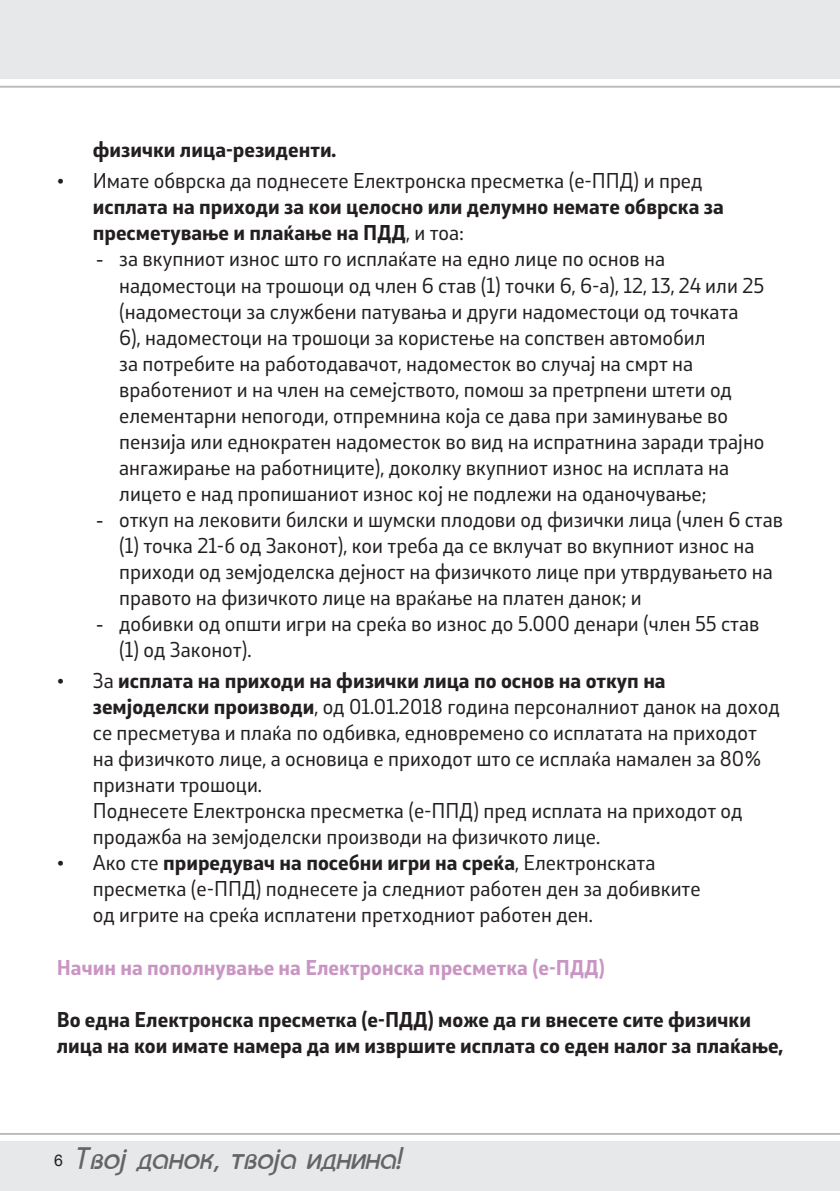
<style>
.page{position:relative;width:840px;height:1191px;background:#fff}
.page>*{position:absolute;margin:0;border:0;box-sizing:border-box;transform-origin:0 0}
.t1{font:italic 34px "C Bahamas";color:#636566}
.t2{font:20px/26px "Stobi Sans";color:#231f20}
.t3{font:700 20px/26px "Stobi Sans";color:#231f20}
.t4{font:700 20px "Stobi Sans";color:#c996c3}
.s1{font-weight:400}
.s2{font-family:"Arial"}
.s3{font-weight:700}
.s4{font-family:"Arial";font-style:normal;font-size:16px;color:#231f20}
</style>
<div class="page">
<div style="left:0;top:1141px;width:839px;height:50px;background:#e7e8e9"></div>
<hr style="left:0;top:1133px;width:839px;height:2px;background:#bcbdbe">
<div style="left:0;top:0;width:839px;height:79px;background:#e7e8e9"></div>
<hr style="left:0;top:86px;width:839px;height:2px;background:#bcbdbe">
<p class="t3" style="left:93px;top:136px;width:245px">физички лица-резиденти.</p>
<p class="t2" style="left:57px;top:167px;width:647px">• Имате обврска да поднесете Електронска пресметка (е-ППД) и пред</p>
<p class="t3" style="left:93px;top:193px;width:632px">исплата на приходи за кои целосно или делумно немате обврска за пресметување и плаќање на ПДД<span class="s1">, и тоа:</span></p>
<p class="t2" style="left:119px;top:245px;width:646px;text-indent:-23px"><span class="s2">-</span> за вкупниот износ што го исплаќате на едно лице по основ на надоместоци на трошоци од член 6 став (1) точки 6, 6-а), 12, 13, 24 или 25 (надоместоци за службени патувања и други надоместоци од точката 6), надоместоци на трошоци за користење на сопствен автомобил<br>за потребите на работодавачот, надоместок во случај на смрт на вработениот и на член на семејството, помош за претрпени штети од елементарни непогоди, отпремнина која се дава при заминување во пензија или еднократен надоместок во вид на испратнина заради трајно ангажирање на работниците), доколку вкупниот износ на исплата на лицето е над пропишаниот износ кој не подлежи на оданочување;</p>
<p class="t2" style="left:119px;top:505px;width:665px;text-indent:-23px"><span class="s2">-</span> откуп на лековити билски и шумски плодови од физички лица (член 6 став (1) точка 21-б од Законот), кои треба да се вклучат во вкупниот износ на приходи од земјоделска дејност на физичкото лице при утврдувањето на правото на физичкото лице на враќање на платен данок; и</p>
<p class="t2" style="left:119px;top:609px;width:641px;text-indent:-23px"><span class="s2">-</span> добивки од општи игри на среќа во износ до 5.000 денари (член 55 став (1) од Законот).</p>
<p class="t2" style="left:93px;top:667px;width:688px;text-indent:-36px">• За <span class="s3">исплата на приходи на физички лица по основ на откуп на земјоделски производи</span>, од 01.01.2018 година персоналниот данок на доход се пресметува и плаќа по одбивка, едновремено со исплатата на приходот на физичкото лице, а основица е приходот што се исплаќа намален за 80% признати трошоци.<br>Поднесете Електронска пресметка (е-ППД) пред исплата на приходот од продажба на земјоделски производи на физичкото лице.</p>
<p class="t2" style="left:93px;top:849px;width:609px;text-indent:-36px">• Ако сте <span class="s3">приредувач на посебни игри на среќа</span>, Електронската пресметка (е-ППД) поднесете ја следниот работен ден за добивките од игрите на среќа исплатени претходниот работен ден.</p>
<p class="t4" style="left:57px;top:953px;width:549px">Начин на пополнување на Електронска пресметка (е-ПДД)</p>
<p class="t3" style="left:57px;top:1005px;width:727px">Во една Електронска пресметка (е-ПДД) може да ги внесете сите физички лица на кои имате намера да им извршите исплата со еден налог за плаќање,</p>
<h1 class="t1" style="left:54px;top:1145px;width:351px"><span class="s4">6</span> Tvoj danok, tvoja idnina!</h1>
</div>
